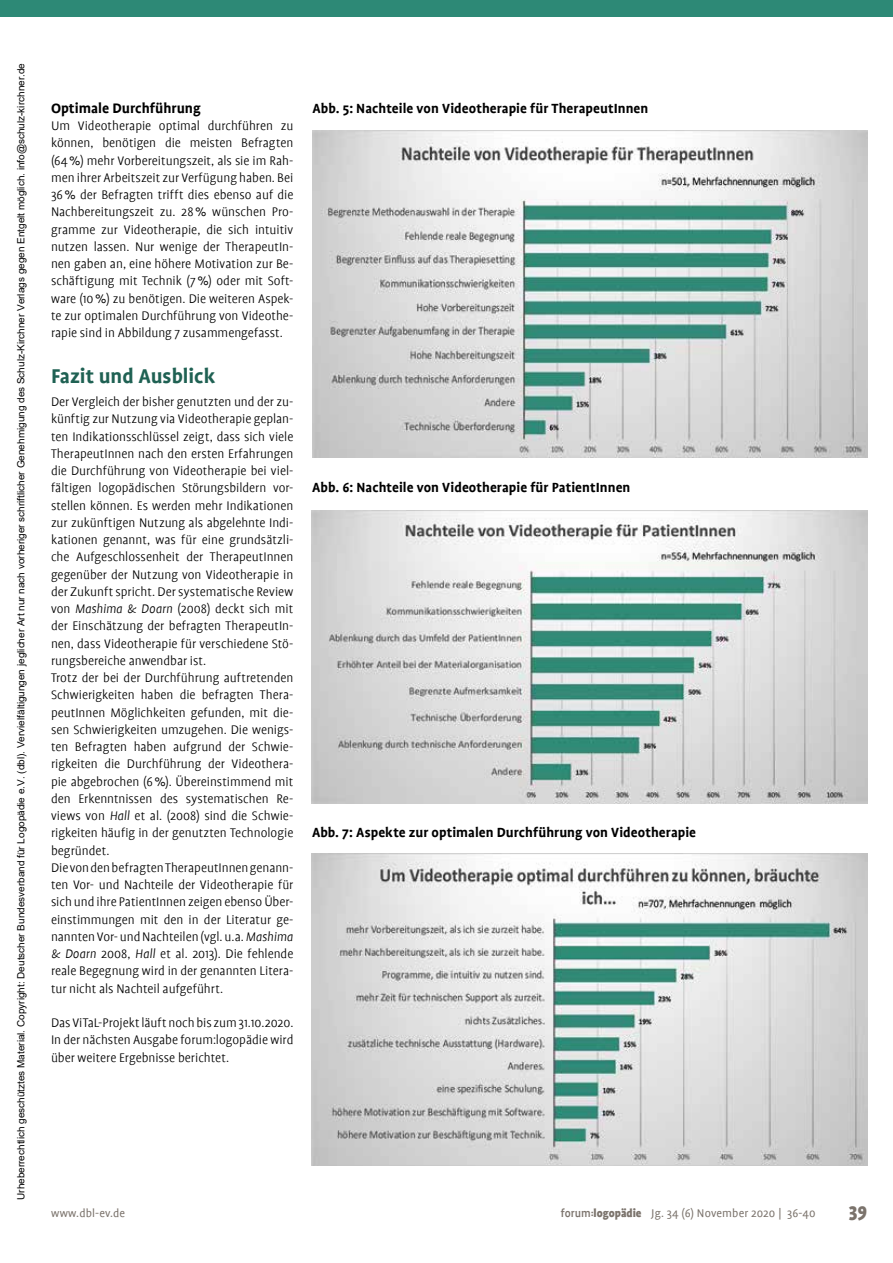
<style>
.page{position:relative;width:893px;height:1263px;background:#fff}
.page>*{position:absolute;margin:0;border:0;box-sizing:border-box;transform-origin:0 0}
.t1{font:700 22.5px "Profile";color:#1f6153}
.t2{font:900 21px "Profile";color:#7b736c}
.t3{font:700 15.6px "Profile";color:#000}
.t4{font:700 15px "Profile";letter-spacing:.005em;color:#000}
.t5{font:300 14.1px/17.2px "Profile";color:#000;text-align:justify}
.t6{font:12.6px "Profile";letter-spacing:.01em;color:#7b736c}
.t7{font:9.9px "Arial";color:#000}
.s1{font-style:italic}
.s2{font-weight:500}
.s3{font-weight:900;font-size:9px}
.s4{font-weight:900}
</style>
<div class="page">
<div style="left:0;top:0;width:893px;height:17px;background:#2d8976"></div>
<img style="left:312px;top:853px;width:556px;height:312px">
<img style="left:312px;top:510px;width:555px;height:293px">
<img style="left:312px;top:130px;width:555px;height:328px">
<p class="t7" style="left:14px;top:1200px;width:1138px;rotate:-90deg">Urheberrechtlich geschütztes Material. Copyright: Deutscher Bundesverband für Logopädie e.V. (dbl). Vervielfältigungen jeglicher Art nur nach vorheriger schriftlicher Genehmigung des Schulz-Kirchner Verlags gegen Entgelt möglich. info@schulz-kirchner.de</p>
<p class="t3" style="left:51px;top:100px;width:151px">Optimale Durchführung</p>
<p class="t5" style="left:51px;top:117px;width:244px">Um Videotherapie optimal durchführen zu können, benötigen die meisten Befragten (64%) mehr Vorbereitungszeit, als sie im Rah&shy;men ihrer Arbeitszeit zur Verfügung haben. Bei 36% der Befragten trifft dies ebenso auf die Nachbereitungszeit zu. 28% wünschen Pro&shy;gramme zur Videotherapie, die sich intuitiv nutzen lassen. Nur wenige der TherapeutIn&shy;nen gaben an, eine höhere Motivation zur Be&shy;schäftigung mit Technik (7%) oder mit Soft&shy;ware (10%) zu benötigen. Die weiteren Aspek&shy;te zur optimalen Durchführung von Videothe&shy;rapie sind in Abbildung 7 zusammengefasst.</p>
<h1 class="t1" style="left:51px;top:363px;width:166px">Fazit und Ausblick</h1>
<p class="t5" style="left:51px;top:393px;width:244px;text-align:left">Der Vergleich der bisher genutzten und der zu&shy;künftig zur Nutzung via Videotherapie geplan&shy;ten Indikationsschlüssel zeigt, dass sich viele TherapeutInnen nach den ersten Erfahrungen die Durchführung von Videotherapie bei viel&shy;fältigen logopädischen Störungsbildern vor&shy;stellen können. Es werden mehr Indikationen zur zukünftigen Nutzung als abgelehnte Indi&shy;kationen genannt, was für eine grundsätzli&shy;che Aufgeschlossenheit der TherapeutInnen gegenüber der Nutzung von Videotherapie in der Zukunft spricht. Der systematische Review von <span class="s1">Mashima &amp; Doarn</span> (2008) deckt sich mit der Einschätzung der befragten TherapeutIn&shy;nen, dass Videotherapie für verschiedene Stö&shy;rungsbereiche anwendbar ist.<br>Trotz der bei der Durchführung auftretenden Schwierigkeiten haben die befragten Thera&shy;peutInnen Möglichkeiten gefunden, mit die&shy;sen Schwierigkeiten umzugehen. Die wenigs&shy;ten Befragten haben aufgrund der Schwie&shy;rigkeiten die Durchführung der Videothera&shy;pie abgebrochen (6%). Übereinstimmend mit den Erkenntnissen des systematischen Re&shy;views von <span class="s1">Hall</span> et al. (2008) sind die Schwie&shy;rigkeiten häufig in der genutzten Technologie begründet.<br>Die von den befragten TherapeutInnen genann&shy;ten Vor- und Nachteile der Videotherapie für sich und ihre PatientInnen zeigen ebenso Über&shy;einstimmungen mit den in der Literatur ge&shy;nannten Vor- und Nachteilen (vgl. u.a. <span class="s1">Mashima &amp; Doarn</span> 2008, <span class="s1">Hall</span> et al. 2013). Die fehlende reale Begegnung wird in der genannten Litera&shy;tur nicht als Nachteil aufgeführt.</p>
<p class="t5" style="left:51px;top:1014px;width:244px">Das ViTaL-Projekt läuft noch bis zum 31.10.2020.<br>In der nächsten Ausgabe forum:logopädie wird über weitere Ergebnisse berichtet.</p>
<p class="t4" style="left:313px;top:100px;width:337px">Abb. 5: Nachteile von Videotherapie für TherapeutInnen</p>
<p class="t4" style="left:312px;top:480px;width:320px">Abb. 6: Nachteile von Videotherapie für PatientInnen</p>
<p class="t4" style="left:312px;top:825px;width:386px">Abb. 7: Aspekte zur optimalen Durchführung von Videotherapie</p>
<p class="t6" style="left:51px;top:1206px;width:76px">www.dbl-ev.de</p>
<p class="t6" style="left:561px;top:1206px;width:256px"><span class="s2">forum</span><span class="s3">:</span><span class="s4">logopädie</span> Jg. 34 (6) November 2020 | 36-40</p>
<h2 class="t2" style="left:849px;top:1199px;width:20px">39</h2>
</div>
